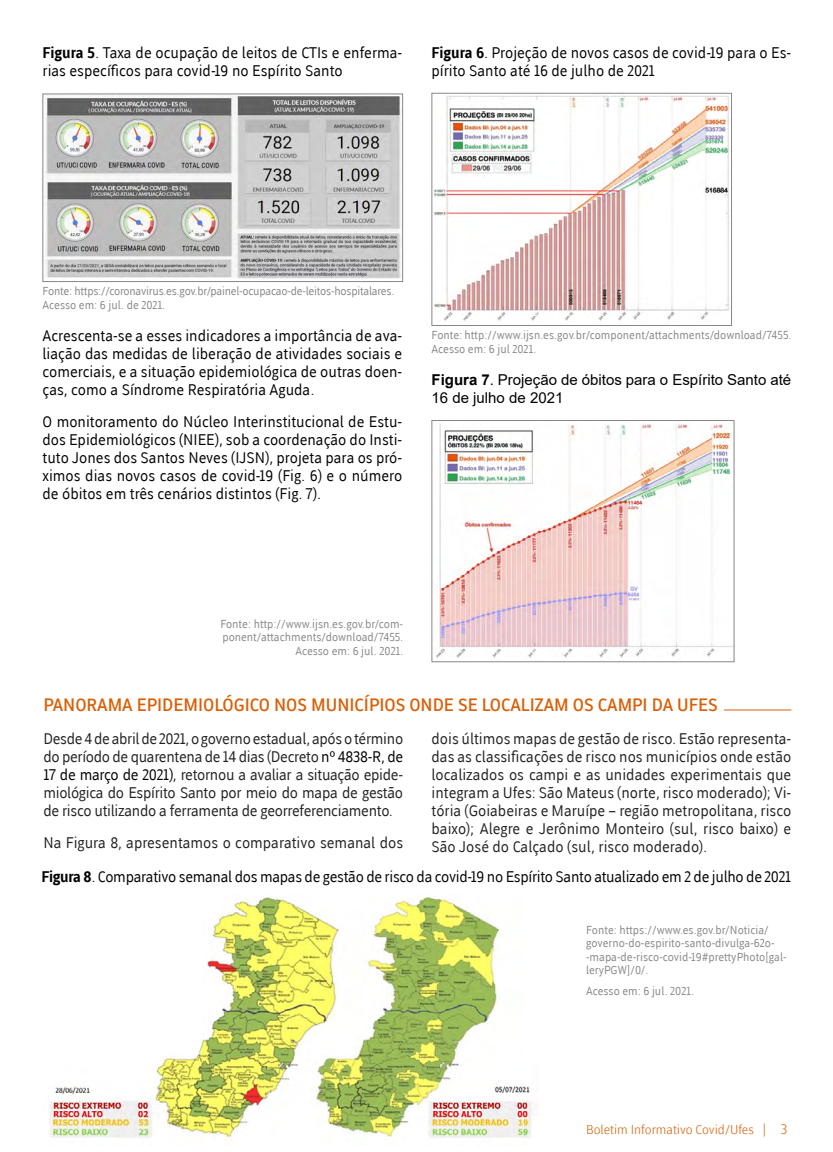
<style>
.page{position:relative;width:833px;height:1152px;background:#fff}
.page>*{position:absolute;margin:0;border:0;box-sizing:border-box;transform-origin:0 0}
.t1{font:500 17.5px "Ufes Sans";color:#da5f06}
.t2{font:15px/18px "Ufes Sans";color:#212121;text-align:justify}
.t3{font:15px/18px "Ufes Sans";color:#000}
.t4{font:15px "Ufes Sans";letter-spacing:-.02em;color:#000}
.t5{font:15px/18px "Arial";color:#000}
.t6{font:300 12.5px "Ufes Sans";color:#da5f06}
.t7{font:11.25px/13.5px "Ufes Sans";color:#878787}
.t8{font:11.25px/13.5px "Ufes Sans";letter-spacing:-.02em;color:#878787}
.s1{font-weight:700}
.s2{color:#000}
.s3{font-size:13.75px}
</style>
<div class="page">
<hr style="left:724px;top:710px;width:67px;height:1px;background:#da5f06">
<img style="left:45px;top:96px;width:356px;height:183px">
<div style="left:43px;top:94px;width:360px;height:188px;border:1px solid #878787"></div>
<img style="left:434px;top:95px;width:296px;height:226px">
<div style="left:431px;top:93px;width:301px;height:233px;border:1px solid #878787"></div>
<img style="left:436px;top:422px;width:296px;height:236px">
<div style="left:431px;top:420px;width:303px;height:242px;border:1px solid #878787"></div>
<img style="left:48px;top:897px;width:485px;height:248px">
<p class="t3" style="left:43px;top:44px;width:361px"><span class="s1">Figura 5</span>. Taxa de ocupação de leitos de CTIs e enferma&shy;rias específicos para covid-19 no Espírito Santo</p>
<p class="t3" style="left:431px;top:44px;width:361px"><span class="s1">Figura 6</span>. Projeção de novos casos de covid-19 para o Es&shy;pírito Santo até 16 de julho de 2021</p>
<p class="t8" style="left:43px;top:285px;width:353px">Fonte: https://coronavirus.es.gov.br/painel-ocupacao-de-leitos-hospitalares.<br>Acesso em: 6 jul. de 2021.</p>
<p class="t3" style="left:43px;top:327px;width:361px;text-align:justify">Acrescenta-se a esses indicadores a importância de ava&shy;liação das medidas de liberação de atividades sociais e comerciais, e a situação epidemiológica de outras doen&shy;ças, como a Síndrome Respiratória Aguda.</p>
<p class="t3" style="left:43px;top:413px;width:361px;text-align:justify">O monitoramento do Núcleo Interinstitucional de Estu&shy;dos Epidemiológicos (NIEE), sob a coordenação do Insti&shy;tuto Jones dos Santos Neves (IJSN), projeta para os pró&shy;ximos dias novos casos de covid-19 (Fig. 6) e o número de óbitos em três cenários distintos (Fig. 7).</p>
<p class="t7" style="left:431px;top:329px;width:361px">Fonte: http://www.ijsn.es.gov.br/component/attachments/download/7455.<br>Acesso em: 6 jul 2021.</p>
<p class="t5" style="left:431px;top:371px;width:361px"><span class="s1">Figura 7</span>. Projeção de óbitos para o Espírito Santo até<br>16 de julho de 2021</p>
<p class="t7" style="left:220px;top:617px;width:184px;text-align:right">Fonte: http://www.ijsn.es.gov.br/com&shy;ponent/attachments/download/7455.<br>Acesso em: 6 jul. 2021.</p>
<p class="t1" style="left:43px;top:695px;width:675px">PANORAMA EPIDEMIOLÓGICO NOS MUNICÍPIOS ONDE SE LOCALIZAM OS CAMPI DA UFES</p>
<p class="t2" style="left:43px;top:730px;width:361px">Desde 4 de abril de 2021, o governo estadual, após o término do período de quarentena de 14 dias (Decreto <span class="s2">nº 4838-R, de 17 de março de 2021)</span>, retornou a avaliar a situação epide&shy;miológica do Espírito Santo por meio do mapa de gestão de risco utilizando a ferramenta de georreferenciamento.</p>
<p class="t2" style="left:43px;top:834px;width:361px">Na Figura 8, apresentamos o comparativo semanal dos</p>
<p class="t2" style="left:431px;top:730px;width:361px">dois últimos mapas de gestão de risco. Estão representa&shy;das as classificações de risco nos municípios onde estão localizados os campi e as unidades experimentais que integram a Ufes: São Mateus (norte, risco moderado); Vi&shy;tória (Goiabeiras e Maruípe – região metropolitana, risco baixo); Alegre e Jerônimo Monteiro (sul, risco baixo) e São José do Calçado (sul, risco moderado).</p>
<p class="t4" style="left:41px;top:868px;width:751px"><span class="s1">Figura 8</span>. Comparativo semanal dos mapas de gestão de risco da covid-19 no Espírito Santo atualizado em 2 de julho de 2021</p>
<p class="t7" style="left:586px;top:923px;width:202px">Fonte: https://www.es.gov.br/Noticia/ governo-do-espirito-santo-divulga-62o--mapa-de-risco-covid-19#prettyPhoto[gal&shy;leryPGW]/0/.</p>
<p class="t7" style="left:586px;top:984px;width:109px">Acesso em: 6 jul. 2021.</p>
<p class="t6" style="left:586px;top:1122px;width:203px">Boletim Informativo Covid/Ufes | <span class="s3">3</span></p>
</div>
